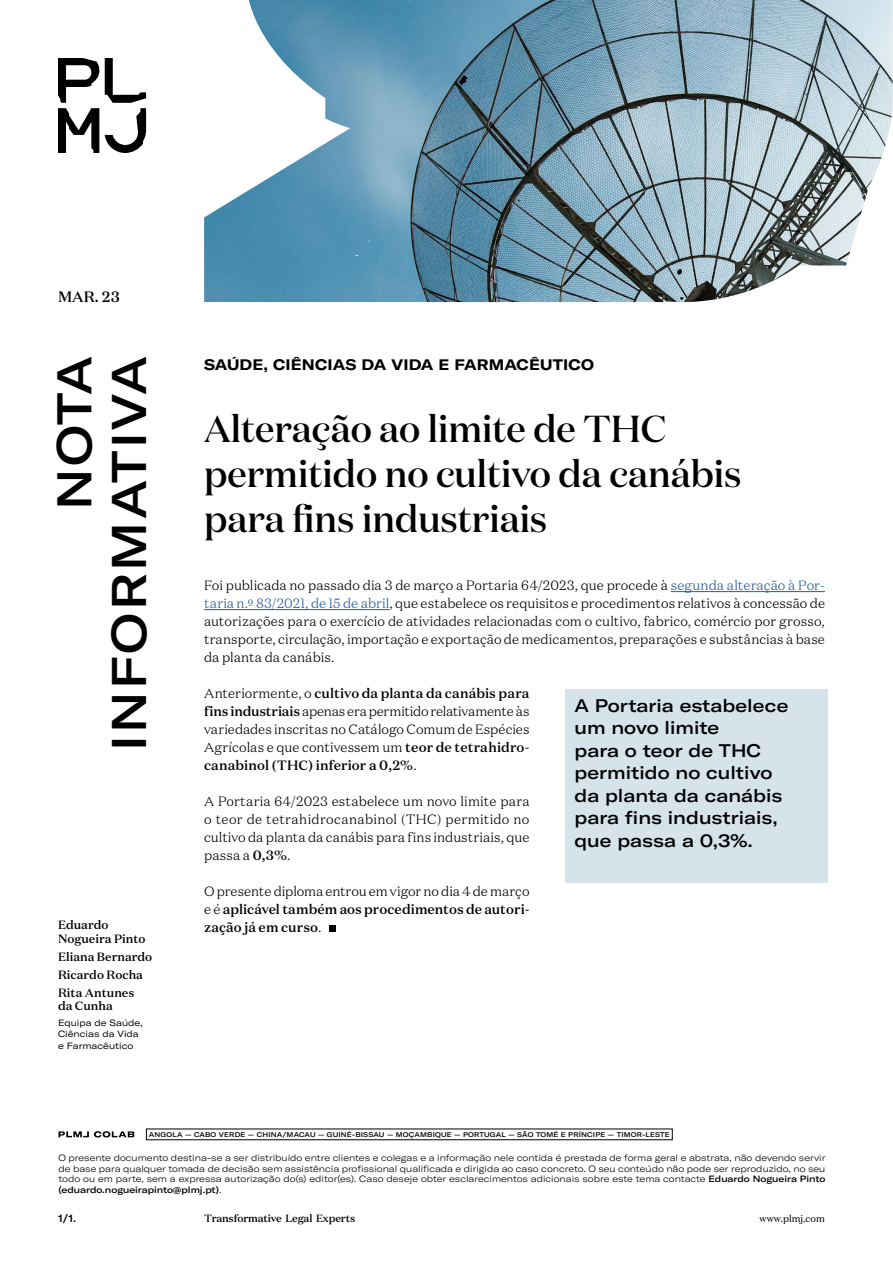
<style>
.page{position:relative;width:893px;height:1263px;background:#fff}
.page>*{position:absolute;margin:0;border:0;box-sizing:border-box;transform-origin:0 0}
.t1{font:500 expanded 48px/54.8px "GT America";letter-spacing:.05em;color:#000;text-align:right}
.t2{font:500 37.5px/45px "Domaine Display";color:#000}
.t3{font:500 expanded 18px/22.5px "GT America";color:#000}
.t4{font:700 expanded 15px "GT America";letter-spacing:.01em;color:#000}
.t5{font:500 15px "Domaine Text";color:#000}
.t6{font:300 13.5px/18px "Domaine Text";color:#000;text-align:justify}
.t7{font:500 13.5px "Domaine Text";letter-spacing:.005em;color:#000}
.t8{font:500 12px/18px "Domaine Text";color:#000}
.t9{font:500 10.5px "Domaine Text";letter-spacing:-.02em;color:#000}
.t10{font:500 expanded 10.5px "GT America";color:#000}
.t11{font:9.75px "Domaine Text";color:#000}
.t12{font:300 expanded 9px/10.5px "GT America";color:#000;text-align:justify}
.t13{font:expanded 9px/11.2px "GT America";color:#000}
.t14{font:500 expanded 6.75px "GT America";letter-spacing:.025em;color:#000}
.s1{color:#275b9b}
.s2{font-weight:500}
.s3{font-weight:300}
</style>
<div class="page">
<svg style="left:58px;top:58px;width:88px;height:95px"></svg>
<img style="left:204px;top:0;width:689px;height:302px">
<hr style="left:671px;top:591px;width:154px;height:1px;background:#275b9b">
<hr style="left:204px;top:609px;width:185px;height:1px;background:#275b9b">
<div style="left:329px;top:925px;width:7px;height:7px;background:#000"></div>
<div style="left:565px;top:689px;width:263px;height:194px;background:#d6e3eb"></div>
<svg style="left:59px;top:1131px;width:75px;height:6px"></svg>
<p class="t5" style="left:58px;top:287px;width:63px">MAR. 23</p>
<h1 class="t1" style="left:47px;top:751px;width:397px;rotate:-90deg">NOTA<br>INFORMATIVA</h1>
<p class="t4" style="left:204px;top:355px;width:391px">SAÚDE, CIÊNCIAS DA VIDA E FARMACÊUTICO</p>
<h2 class="t2" style="left:204px;top:406px;width:539px">Alteração ao limite de THC permitido no cultivo da canábis para fins industriais</h2>
<p class="t6" style="left:204px;top:576px;width:622px">Foi publicada no passado dia 3 de março a Portaria 64/2023, que procede à <span class="s1">segunda alteração à Por&shy;taria n.º 83/2021, de 15 de abril</span>, que estabelece os requisitos e procedimentos relativos à concessão de autorizações para o exercício de atividades relacionadas com o cultivo, fabrico, comércio por grosso, transporte, circulação, importação e exportação de medicamentos, preparações e substâncias à base da planta da canábis.</p>
<p class="t6" style="left:204px;top:684px;width:327px">Anteriormente, o <span class="s2">cultivo da planta da canábis para fins industriais</span> apenas era permitido relativamente às variedades inscritas no Catálogo Comum de Espécies Agrícolas e que contivessem um <span class="s2">teor de tetrahidro&shy;canabinol (THC) inferior a 0,2%</span>.</p>
<p class="t6" style="left:204px;top:792px;width:327px">A Portaria 64/2023 estabelece um novo limite para o teor de tetrahidrocanabinol (THC) permitido no cultivo da planta da canábis para fins industriais, que passa a <span class="s2">0,3%</span>.</p>
<p class="t6" style="left:204px;top:882px;width:327px">O presente diploma entrou em vigor no dia 4 de março e é <span class="s2">aplicável também aos procedimentos de autori-</span></p>
<h3 class="t3" style="left:574px;top:694px;width:215px">A Portaria estabelece um novo limite<br>para o teor de THC permitido no cultivo da planta da canábis para fins industriais, que passa a 0,3%.</h3>
<p class="t8" style="left:58px;top:916px;width:52px">Eduardo</p>
<p class="t7" style="left:204px;top:919px;width:119px">zação já em curso<span class="s3">.</span></p>
<p class="t8" style="left:58px;top:929px;width:96px">Nogueira Pinto<br>Eliana Bernardo<br>Ricardo Rocha<br>Rita Antunes</p>
<p class="t8" style="left:58px;top:997px;width:56px">da Cunha</p>
<p class="t13" style="left:58px;top:1017px;width:86px">Equipa de Saúde,<br>Ciências da Vida e Farmacêutico</p>
<p class="t14" style="left:149px;top:1130px;width:522px">ANGOLA — CABO VERDE — CHINA/MACAU — GUINÉ-BISSAU — MOÇAMBIQUE — PORTUGAL — SÃO TOMÉ E PRÍNCIPE — TIMOR-LESTE</p>
<p class="t12" style="left:58px;top:1153px;width:768px">O presente documento destina-se a ser distribuído entre clientes e colegas e a informação nele contida é prestada de forma geral e abstrata, não devendo servir de base para qualquer tomada de decisão sem assistência profissional qualificada e dirigida ao caso concreto. O seu conteúdo não pode ser reproduzido, no seu todo ou em parte, sem a expressa autorização do(s) editor(es). Caso deseje obter esclarecimentos adicionais sobre este tema contacte <span class="s2">Eduardo Nogueira Pinto (eduardo.nogueirapinto@plmj.pt)</span>.</p>
<p class="t10" style="left:58px;top:1211px;width:20px">1/1.</p>
<p class="t9" style="left:204px;top:1211px;width:153px">Transformative Legal Experts</p>
<p class="t11" style="left:760px;top:1212px;width:67px">www.plmj.com</p>
</div>
